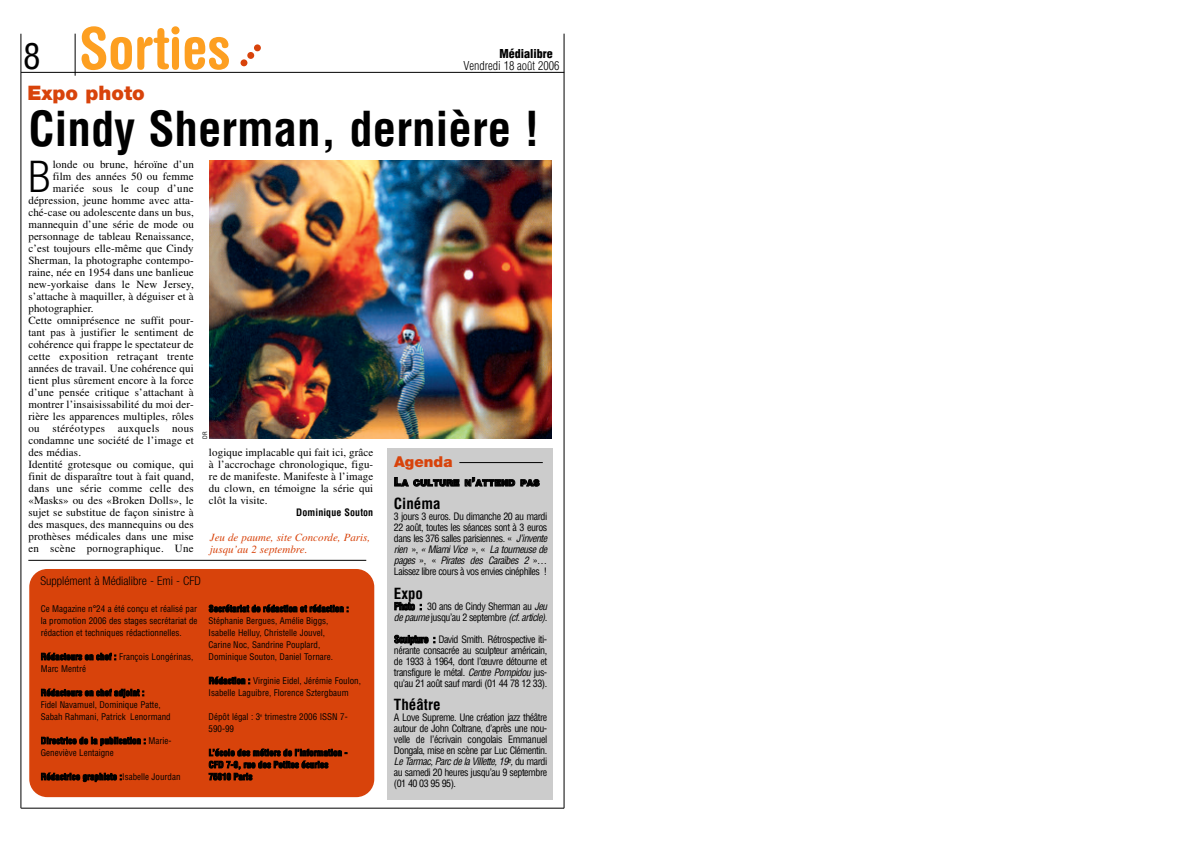
<style>
.page{position:relative;width:1191px;height:842px;background:#fff}
.page>*{position:absolute;margin:0;border:0;box-sizing:border-box;transform-origin:0 0}
.t1{font:700 condensed 58px "Helvetica Rounded";color:#fd9f21}
.t2{font:700 condensed 47px "Helvetica";color:#000}
.t3{font:300 condensed 43.8px "Helvetica Neue";color:#000}
.t4{font:condensed 35px "Helvetica";color:#000}
.t5{font:900 20px "Helvetica Neue";color:#d8430b}
.t6{font:700 condensed 15px "Helvetica";color:#000}
.t7{font:900 15px "Helvetica Neue";color:#d8430b}
.t8{font:300 condensed 12px "Helvetica Neue";color:#000}
.t9{font:300 condensed 12px "Helvetica";color:#000}
.t10{font:900 condensed 12px "Helvetica";color:#000}
.t11{font:11px/12px "Times";letter-spacing:.01em;color:#000;text-align:justify}
.t12{font:11px "Times";letter-spacing:.03em;color:#000}
.t13{font:italic 11px/12px "Times";color:#d8430b}
.t14{font:condensed 10px/11px "Helvetica";letter-spacing:-.05em;color:#000}
.t15{font:700 condensed 10px "Helvetica";letter-spacing:.01em;color:#000}
.t16{font:condensed 9px/12px "Helvetica";color:#000}
.t17{font:700 condensed 9px/12px "Helvetica";color:#000}
.t18{font:900 9px "Helvetica Neue";letter-spacing:.02em;color:#000}
.t19{font:condensed 6px "Helvetica";color:#000}
.s1{font-weight:700}
.s2{font-weight:400}
.s3{font-size:12px}
.s4{font-style:italic}
</style>
<div class="page">
<div style="left:387px;top:448px;width:166px;height:351px;background:#ccc"></div>
<div style="left:240px;top:59px;width:7px;height:7px;background:#d8430b;border-radius:50%"></div>
<div style="left:247px;top:52px;width:7px;height:7px;background:#d8430b;border-radius:50%"></div>
<div style="left:254px;top:44px;width:7px;height:7px;background:#d8430b;border-radius:50%"></div>
<hr style="left:21px;top:72px;width:543px;height:1px;background:#000">
<hr style="left:75px;top:34px;width:1px;height:42px;background:#000">
<hr style="left:21px;top:34px;width:1px;height:774px;background:#000">
<hr style="left:21px;top:808px;width:543px;height:1px;background:#000">
<hr style="left:459px;top:462px;width:84px;height:1px;background:#000">
<img style="left:209px;top:161px;width:343px;height:278px">
<div style="left:29px;top:569px;width:345px;height:228px;background:#d8430b;border-radius:18px"></div>
<hr style="left:28px;top:560px;width:338px;height:1px;background:#000">
<hr style="left:564px;top:34px;width:1px;height:774px;background:#000">
<h1 class="t1" style="left:79px;top:27px;width:153px">Sorties</h1>
<h3 class="t4" style="left:23px;top:36px;width:19px">8</h3>
<h3 class="t5" style="left:27px;top:86px;width:119px">Expo photo</h3>
<p class="t10" style="left:499px;top:47px;width:55px">Médialibre</p>
<p class="t9" style="left:463px;top:59px;width:97px">Vendredi 18 août 2006</p>
<h2 class="t2" style="left:28px;top:102px;width:513px">Cindy Sherman, dernière !</h2>
<h3 class="t3" style="left:28px;top:161px;width:23px">B</h3>
<p class="t11" style="left:53px;top:159px;width:143px">londe ou brune, héroïne d’un</p>
<p class="t11" style="left:53px;top:171px;width:142px">film des années 50 ou femme</p>
<p class="t12" style="left:53px;top:184px;width:142px">mariée sous le coup d’une</p>
<p class="t11" style="left:28px;top:195px;width:167px">dépression, jeune homme avec atta-</p>
<p class="t11" style="left:28px;top:207px;width:167px">ché-case ou adolescente dans un bus,</p>
<p class="t11" style="left:28px;top:219px;width:167px">mannequin d’une série de mode ou</p>
<p class="t11" style="left:28px;top:231px;width:167px">personnage de tableau Renaissance,</p>
<p class="t11" style="left:28px;top:243px;width:167px">c’est toujours elle-même que Cindy</p>
<p class="t11" style="left:28px;top:255px;width:167px">Sherman, la photographe contempo-</p>
<p class="t11" style="left:28px;top:267px;width:167px">raine, née en 1954 dans une banlieue</p>
<p class="t11" style="left:28px;top:279px;width:167px">new-yorkaise dans le New Jersey,</p>
<p class="t11" style="left:28px;top:291px;width:167px">s’attache à maquiller, à déguiser et à</p>
<p class="t11" style="left:28px;top:303px;width:67px">photographier.</p>
<p class="t11" style="left:28px;top:315px;width:167px">Cette omniprésence ne suffit pour-</p>
<p class="t11" style="left:28px;top:327px;width:167px">tant pas à justifier le sentiment de</p>
<p class="t11" style="left:28px;top:339px;width:167px">cohérence qui frappe le spectateur de</p>
<p class="t12" style="left:28px;top:352px;width:167px">cette exposition retraçant trente</p>
<p class="t11" style="left:28px;top:363px;width:167px">années de travail. Une cohérence qui</p>
<p class="t11" style="left:28px;top:375px;width:167px">tient plus sûrement encore à la force</p>
<p class="t11" style="left:28px;top:387px;width:167px">d’une pensée critique s’attachant à</p>
<p class="t11" style="left:28px;top:399px;width:167px">montrer l’insaisissabilité du moi der-</p>
<p class="t11" style="left:28px;top:411px;width:167px">rière les apparences multiples, rôles</p>
<p class="t12" style="left:28px;top:424px;width:167px">ou stéréotypes auxquels nous</p>
<p class="t11" style="left:28px;top:435px;width:167px">condamne une société de l’image et</p>
<p class="t11" style="left:28px;top:447px;width:54px">des médias.</p>
<p class="t11" style="left:28px;top:459px;width:167px">Identité grotesque ou comique, qui</p>
<p class="t11" style="left:28px;top:471px;width:167px">finit de disparaître tout à fait quand,</p>
<p class="t11" style="left:28px;top:483px;width:167px">dans une série comme celle des</p>
<p class="t11" style="left:28px;top:495px;width:167px">«Masks» ou des «Broken Dolls», le</p>
<p class="t11" style="left:28px;top:507px;width:167px">sujet se substitue de façon sinistre à</p>
<p class="t11" style="left:28px;top:519px;width:167px">des masques, des mannequins ou des</p>
<p class="t11" style="left:28px;top:531px;width:167px">prothèses médicales dans une mise</p>
<p class="t12" style="left:28px;top:544px;width:167px">en scène pornographique. Une</p>
<p class="t19" style="left:202px;top:439px;width:9px;rotate:-90deg">DR</p>
<p class="t11" style="left:209px;top:447px;width:166px">logique implacable qui fait ici, grâce à l’accrochage chronologique, figu&shy;re de manifeste. Manifeste à l’image du clown, en témoigne la série qui clôt la visite.</p>
<p class="t15" style="left:296px;top:507px;width:79px">Dominique Souton</p>
<p class="t13" style="left:210px;top:532px;width:162px">Jeu de paume, site Concorde, Paris, jusqu’au 2 septembre.</p>
<p class="t8" style="left:41px;top:576px;width:162px">Supplément à Médialibre - Emi - CFD</p>
<p class="t16" style="left:41px;top:603px;width:158px;text-align:justify">Ce Magazine n°24 a été conçu et réalisé par la promotion 2006 des stages secrétariat de rédaction et techniques rédactionnelles.</p>
<p class="t16" style="left:41px;top:651px;width:154px"><span class="s1">Rédacteurs en chef :</span> François Longérinas,<br>Marc Mentré</p>
<p class="t17" style="left:41px;top:687px;width:105px">Rédacteurs en chef adjoint :</p>
<p class="t16" style="left:41px;top:699px;width:131px">Fidel Navamuel, Dominique Patte,<br>Sabah Rahmani, Patrick Lenormand</p>
<p class="t17" style="left:41px;top:735px;width:132px">Directrice de la publication : <span class="s2">Marie-<br>Geneviève Lentaigne</span></p>
<p class="t17" style="left:41px;top:771px;width:141px">Rédactrice graphiste :<span class="s2">Isabelle Jourdan</span></p>
<p class="t17" style="left:209px;top:603px;width:142px">Secrétariat de rédaction et rédaction :</p>
<p class="t16" style="left:208px;top:615px;width:126px">Stéphanie Bergues, Amélie Biggs, Isabelle Helluy, Christelle Jouvel, Carine Noc, Sandrine Pouplard, Dominique Souton, Daniel Tornare.</p>
<p class="t16" style="left:208px;top:675px;width:154px"><span class="s1">Rédaction :</span> Virginie Eidel, Jérémie Foulon,<br>Isabelle Laguibre, Florence Sztergbaum</p>
<p class="t16" style="left:208px;top:711px;width:141px">Dépôt légal : 3<sup>e</sup> trimestre 2006 ISSN 7-<br>590-99</p>
<p class="t17" style="left:209px;top:747px;width:140px">L’école des métiers de l’information -<br>CFD 7-9, rue des Petites écuries<br>75010 Paris</p>
<h3 class="t7" style="left:394px;top:456px;width:60px">Agenda</h3>
<p class="t18" style="left:394px;top:480px;width:147px"><span class="s3">L</span>A CULTURE N<span class="s3">’</span>ATTEND PAS</p>
<h3 class="t6" style="left:394px;top:495px;width:48px">Cinéma</h3>
<p class="t14" style="left:394px;top:511px;width:156px">3 jours 3 euros. Du dimanche 20 au mardi 22 août, toutes les séances sont à 3 euros dans les 376 salles parisiennes. « <span class="s4">J’invente rien</span> » , <span class="s4">« MiamiVice</span> » , « <span class="s4">Latourneusede pag es</span> » , « <span class="s4">Pirates des Caraïbes 2</span> » … Laissez libre cours à vos envies cinéphiles !</p>
<h3 class="t6" style="left:394px;top:585px;width:31px">Expo</h3>
<p class="t14" style="left:394px;top:601px;width:156px"><span class="s1">Photo :</span> 30 ans de Cindy Sherman au <span class="s4">Jeu depaume</span>jusqu’au 2 septembre <span class="s4">(cf.article).</span></p>
<p class="t14" style="left:394px;top:634px;width:155px;text-align:justify"><span class="s1">Sculpture :</span> David Smith. Rétrospective iti&shy;nérante consacrée au sculpteur américain, de 1933 à 1964, dont l’œuvre détourne et transfigure le métal. <span class="s4">Centre Pompidou</span> jus&shy;qu’au 21 août sauf mardi (01 44 78 12 33).</p>
<h3 class="t6" style="left:394px;top:696px;width:48px">Théâtre</h3>
<p class="t14" style="left:394px;top:712px;width:155px;text-align:justify">A Love Supreme. Une création jazz théâtre autour de John Coltrane, d’après une nou&shy;velle de l’écrivain congolais Emmanuel Dongala, mise en scène par Luc Clémentin.<br><span class="s4">LeTarmac,ParcdelaVillette,19</span><sup>e</sup><span class="s4">,</span>d u m a r d i au samedi 20 heures jusqu’au 9 septembre (01 40 03 95 95).</p>
</div>
